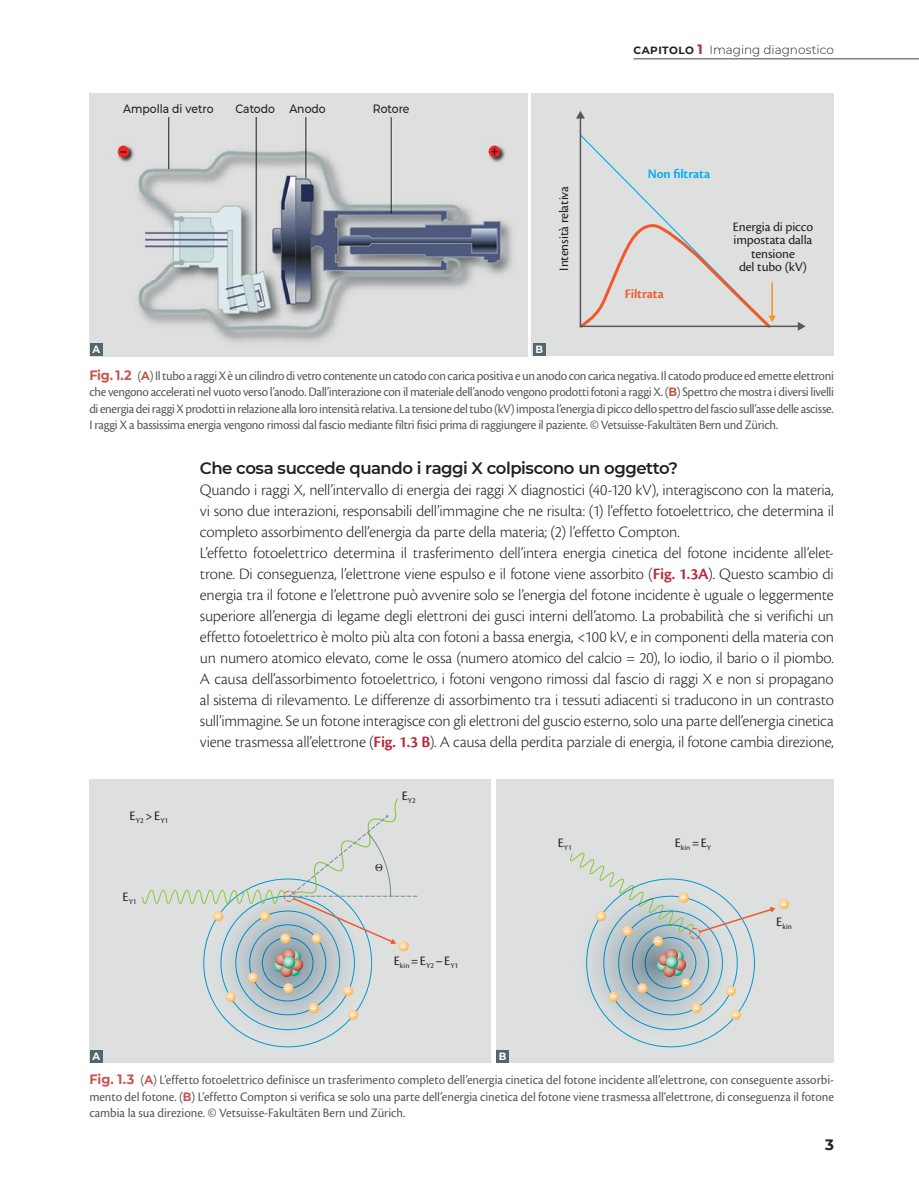
<style>
.page{position:relative;width:919px;height:1191px;background:#fff}
.page>*{position:absolute;margin:0;border:0;box-sizing:border-box;transform-origin:0 0}
.Testo{font:300 16.5px/21px "Cronos Pro";letter-spacing:-.015em;color:#231f20;text-align:justify}
.Title_3{font:600 16.5px "Montserrat";letter-spacing:-.03em;color:#231f20}
.t1{font:700 15px "Montserrat";color:#231f20}
.Dida{font:13.5px/16.5px "Cronos Pro";letter-spacing:-.01em;color:#57585a;text-align:justify;scale:.95 1}
.t2{font:13.5px/13.5px "Cronos Pro";letter-spacing:-.01em;color:#231f20;text-align:center}
.t3{font:600 13.5px "Cronos Pro";color:#00aeef}
.t4{font:600 13.5px "Cronos Pro";letter-spacing:-.005em;color:#f15929}
.figura_scritte{font:500 12px "Montserrat";color:#231f20;scale:.9 1}
.t5{font:300 12px "Montserrat";color:#231f20}
.t6{font:10.5px "Cronos Pro";color:#fff}
.figura_lettera{font:700 10.5px "Montserrat";color:#fff;scale:.95 1}
.t7{font:7.8px "Cronos Pro";color:#231f20}
.s1{font-weight:700;font-size:10.5px}
.s2{font-weight:700;font-size:13.5px;color:#b72837}
.s3{font-family:"Montserrat";font-weight:700;color:#c3564f}
.s4{font-family:"Montserrat";font-weight:700;font-size:12px;color:#c3564f}
.s5{font-weight:600;color:#b72837}
</style>
<div class="page">
<hr style="left:633px;top:58px;width:285px;height:1px;background:#57585a">
<img style="left:89px;top:94px;width:438px;height:262px">
<div style="left:531px;top:94px;width:302px;height:262px;background:#dde0df"></div>
<svg style="left:576px;top:111px;width:9px;height:8px"></svg>
<svg style="left:797px;top:322px;width:8px;height:9px"></svg>
<svg style="left:579px;top:133px;width:196px;height:195px"></svg>
<div style="left:90px;top:343px;width:13px;height:13px;background:#53656e"></div>
<div style="left:533px;top:343px;width:12px;height:13px;background:#53656e"></div>
<div style="left:89px;top:779px;width:744px;height:284px;background:#dde0df"></div>
<svg style="left:204px;top:879px;width:167px;height:167px"></svg>
<svg style="left:569px;top:879px;width:168px;height:167px"></svg>
<hr style="left:491px;top:779px;width:4px;height:284px;background:#fff">
<svg style="left:569px;top:852px;width:220px;height:168px"></svg>
<div style="left:90px;top:1050px;width:13px;height:13px;background:#53656e"></div>
<div style="left:496px;top:1050px;width:13px;height:13px;background:#53656e"></div>
<svg style="left:142px;top:798px;width:276px;height:222px"></svg>
<p class="figura_scritte" style="left:123px;top:101px;width:102px">Ampolla di vetro</p>
<p class="figura_scritte" style="left:235px;top:101px;width:45px">Catodo</p>
<p class="figura_scritte" style="left:289px;top:101px;width:42px">Anodo</p>
<p class="figura_scritte" style="left:373px;top:101px;width:42px">Rotore</p>
<p class="t2" style="left:557px;top:270px;width:86px;rotate:-90deg">Intensità relativa</p>
<p class="figura_lettera" style="left:92px;top:342px;width:10px">A</p>
<p class="figura_lettera" style="left:535px;top:342px;width:10px">B</p>
<p class="t5" style="left:633px;top:42px;width:202px"><span class="s1">CAPITOLO</span> <span class="s2">1</span> Imaging diagnostico</p>
<p class="t3" style="left:647px;top:166px;width:64px">Non filtrata</p>
<p class="t4" style="left:624px;top:286px;width:41px">Filtrata</p>
<p class="t2" style="left:732px;top:220px;width:82px">Energia di picco impostata dalla tensione</p>
<p class="t2" style="left:739px;top:260px;width:69px">del tubo (kV)</p>
<p class="Dida" style="left:89px;top:367px;width:785px"><span class="s3">Fig. 1.2</span> (<span class="s4">A</span>) Il tubo a raggi X è un cilindro di vetro contenente un catodo con carica positiva e un anodo con carica negativa. Il catodo produce ed emette elettroni che vengono accelerati nel vuoto verso l’anodo. Dall’interazione con il materiale dell’anodo vengono prodotti fotoni a raggi X. (<span class="s4">B</span>) Spettro che mostra i diversi livelli di energia dei raggi X prodotti in relazione alla loro intensità relativa. La tensione del tubo (kV) imposta l’energia di picco dello spettro del fascio sull’asse delle ascisse.<br>I raggi X a bassissima energia vengono rimossi dal fascio mediante filtri fisici prima di raggiungere il paziente. © Vetsuisse-Fakultäten Bern und Zürich.</p>
<p class="Title_3" style="left:200px;top:456px;width:479px">Che cosa succede quando i raggi X colpiscono un oggetto?</p>
<p class="Testo" style="left:200px;top:479px;width:635px">Quando i raggi X, nell’intervallo di energia dei raggi X diagnostici (40-120 kV), interagiscono con la materia, vi sono due interazioni, responsabili dell’immagine che ne risulta: (1) l’effetto fotoelettrico, che determina il completo assorbimento dell’energia da parte della materia; (2) l’effetto Compton.</p>
<p class="Testo" style="left:200px;top:542px;width:635px">L’effetto fotoelettrico determina il trasferimento dell’intera energia cinetica del fotone incidente all’elet&shy;trone. Di conseguenza, l’elettrone viene espulso e il fotone viene assorbito (<span class="s5">Fig. 1.3A</span>). Questo scambio di energia tra il fotone e l’elettrone può avvenire solo se l’energia del fotone incidente è uguale o leggermente superiore all’energia di legame degli elettroni dei gusci interni dell’atomo. La probabilità che si verifichi un effetto fotoelettrico è molto più alta con fotoni a bassa energia, &lt;100 kV, e in componenti della materia con un numero atomico elevato, come le ossa (numero atomico del calcio = 20), lo iodio, il bario o il piombo.<br>A causa dell’assorbimento fotoelettrico, i fotoni vengono rimossi dal fascio di raggi X e non si propagano al sistema di rilevamento. Le differenze di assorbimento tra i tessuti adiacenti si traducono in un contrasto sull’immagine. Se un fotone interagisce con gli elettroni del guscio esterno, solo una parte dell’energia cinetica viene trasmessa all’elettrone (<span class="s5">Fig. 1.3 B</span>). A causa della perdita parziale di energia, il fotone cambia direzione,</p>
<p class="t7" style="left:130px;top:816px;width:40px"><sup>E</sup>Y2 <sup>&gt;</sup> <sup>E</sup>Y1</p>
<p class="t7" style="left:122px;top:897px;width:15px"><sup>E</sup>Y1</p>
<p class="t7" style="left:401px;top:796px;width:16px"><sup>E</sup>Y2</p>
<p class="t6" style="left:215px;top:909px;width:7px">–</p>
<p class="t6" style="left:262px;top:909px;width:7px">–</p>
<p class="t6" style="left:228px;top:990px;width:7px">–</p>
<p class="t6" style="left:250px;top:971px;width:7px">–</p>
<p class="t6" style="left:282px;top:931px;width:7px">–</p>
<p class="t6" style="left:314px;top:931px;width:7px">–</p>
<p class="t6" style="left:285px;top:981px;width:7px">–</p>
<p class="t6" style="left:311px;top:1001px;width:7px">–</p>
<p class="t6" style="left:345px;top:984px;width:7px">–</p>
<p class="t6" style="left:401px;top:939px;width:7px">–</p>
<p class="t7" style="left:394px;top:960px;width:66px"><sup>E</sup>kin <sup>=</sup> <sup>E</sup>Y2 <sup>–</sup> <sup>E</sup>Y1</p>
<p class="figura_lettera" style="left:92px;top:1049px;width:10px">A</p>
<p class="figura_lettera" style="left:498px;top:1049px;width:10px">B</p>
<p class="t7" style="left:557px;top:843px;width:15px"><sup>E</sup>Y1</p>
<p class="t7" style="left:674px;top:843px;width:38px"><sup>E</sup>kin <sup>=</sup> <sup>E</sup>Y</p>
<p class="t6" style="left:598px;top:909px;width:7px">–</p>
<p class="t6" style="left:624px;top:924px;width:7px">–</p>
<p class="t6" style="left:655px;top:934px;width:7px">–</p>
<p class="t6" style="left:610px;top:990px;width:7px">–</p>
<p class="t6" style="left:639px;top:981px;width:7px">–</p>
<p class="t6" style="left:680px;top:891px;width:7px">–</p>
<p class="t6" style="left:683px;top:976px;width:7px">–</p>
<p class="t6" style="left:693px;top:1001px;width:7px">–</p>
<p class="t6" style="left:728px;top:984px;width:7px">–</p>
<p class="t6" style="left:781px;top:897px;width:7px">–</p>
<p class="t7" style="left:776px;top:922px;width:17px"><sup>E</sup>kin</p>
<p class="Dida" style="left:89px;top:1071px;width:785px"><span class="s3">Fig. 1.3</span> (<span class="s4">A</span>) L’effetto fotoelettrico definisce un trasferimento completo dell’energia cinetica del fotone incidente all’elettrone, con conseguente assorbi&shy;mento del fotone. (<span class="s4">B</span>) L’effetto Compton si verifica se solo una parte dell’energia cinetica del fotone viene trasmessa all’elettrone, di conseguenza il fotone cambia la sua direzione. © Vetsuisse-Fakultäten Bern und Zürich.</p>
<p class="t1" style="left:825px;top:1134px;width:10px">3</p>
</div>
